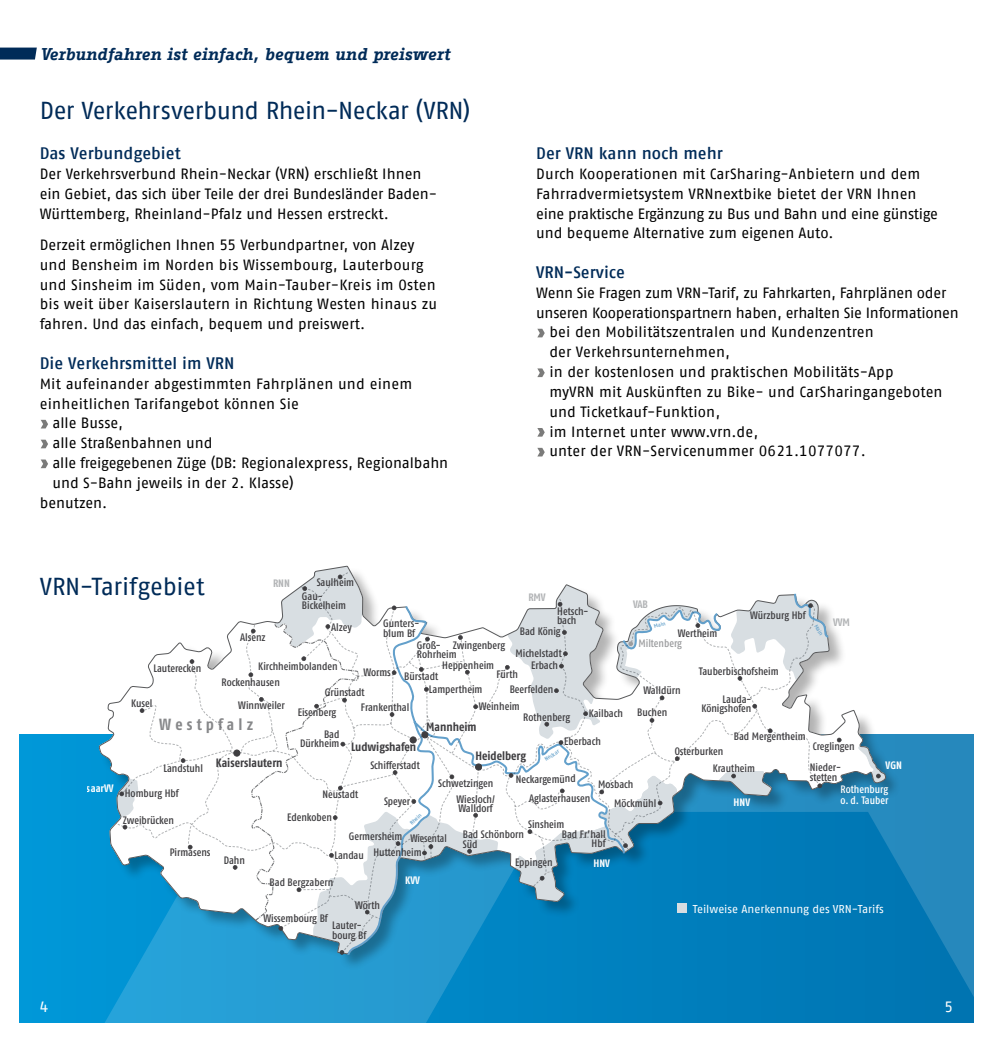
<style>
.page{position:relative;width:993px;height:1042px;background:#fff}
.page>*{position:absolute;margin:0;border:0;box-sizing:border-box;transform-origin:0 0}
.Headline{font:24.5px "Fago No Tf";letter-spacing:-.02em;color:#002b58}
.Subhead{font:500 16.62px "Fago No Tf";color:#002b58}
.Subhead-2{font:italic 700 16.62px "Fago Office Serif";color:#002b58}
.t1{font:700 condensed 16.1px "Fago OT";letter-spacing:.255em;color:#87888a}
.copy{font:14.88px/19.8px "Fago No Tf";color:#000}
.copy-2{font:14.88px/19.8px "Fago No Tf";letter-spacing:-.02em;color:#000}
.copy-3{font:14.88px "Fago No Tf";color:#fff}
.t2{font:700 condensed 12.08px "Fago OT";color:#3e3d40}
.Ausfüllfelder{font:11.38px "Fago No Tf";letter-spacing:-.005em;color:#fff}
.t3{font:500 condensed 10.85px/9.5px "Fago OT";color:#3e3d40}
.t4{font:500 condensed 10.85px/10.8px "Fago OT";letter-spacing:-.005em;color:#fff}
.t5{font:500 condensed 10.85px/13.5px "Fago OT";color:#3e3d40;scale:.92 1}
.t6{font:700 condensed 10.85px "Fago OT";color:#fff}
.t7{font:700 condensed 10.85px "Fago OT";letter-spacing:-.005em;color:#b1b3b5}
.t8{font:500 condensed 10.85px "Fago OT";color:#9c9d9f}
.t9{font:500 5.42px "Fago No Tf";color:#62a0ca}
</style>
<div class="page">
<div style="left:20px;top:734px;width:952px;height:288px;background:#0097d7"></div>
<svg style="left:105px;top:734px;width:867px;height:288px"></svg>
<svg style="left:537px;top:329px;width:7px;height:8px"></svg>
<svg style="left:537px;top:368px;width:7px;height:9px"></svg>
<svg style="left:537px;top:428px;width:7px;height:9px"></svg>
<svg style="left:537px;top:448px;width:7px;height:8px"></svg>
<div style="left:100px;top:566px;width:800px;height:405px;background:#000;opacity:.3"></div>
<svg style="left:98px;top:565px;width:789px;height:390px"></svg>
<svg style="left:346px;top:592px;width:484px;height:365px"></svg>
<svg style="left:616px;top:605px;width:84px;height:73px"></svg>
<svg style="left:730px;top:595px;width:98px;height:86px"></svg>
<svg style="left:752px;top:704px;width:4px;height:4px"></svg>
<svg style="left:674px;top:756px;width:5px;height:5px"></svg>
<svg style="left:649px;top:718px;width:5px;height:5px"></svg>
<svg style="left:659px;top:695px;width:5px;height:5px"></svg>
<svg style="left:767px;top:728px;width:5px;height:5px"></svg>
<svg style="left:836px;top:738px;width:5px;height:4px"></svg>
<svg style="left:817px;top:783px;width:4px;height:5px"></svg>
<svg style="left:508px;top:771px;width:263px;height:130px"></svg>
<svg style="left:505px;top:585px;width:97px;height:160px"></svg>
<svg style="left:99px;top:566px;width:399px;height:388px"></svg>
<svg style="left:41px;top:420px;width:7px;height:8px"></svg>
<svg style="left:41px;top:440px;width:7px;height:8px"></svg>
<svg style="left:41px;top:459px;width:7px;height:9px"></svg>
<svg style="left:0;top:48px;width:37px;height:12px"></svg>
<p class="Subhead-2" style="left:40px;top:44px;width:412px">Verbundfahren ist einfach, bequem und preiswert</p>
<p class="Headline" style="left:40px;top:97px;width:432px">Der Verkehrsverbund Rhein-Neckar (VRN)</p>
<p class="Subhead" style="left:40px;top:144px;width:142px">Das Verbundgebiet</p>
<p class="copy" style="left:40px;top:164px;width:398px">Der Verkehrsverbund Rhein-Neckar (VRN) erschließt Ihnen ein Gebiet, das sich über Teile der drei Bundesländer Baden-<br>Württemberg, Rheinland-Pfalz und Hessen erstreckt.</p>
<p class="copy" style="left:40px;top:235px;width:399px">Derzeit ermöglichen Ihnen 55 Verbundpartner, von Alzey und Bensheim im Norden bis Wissembourg, Lauterbourg und Sinsheim im Süden, vom Main-Tauber-Kreis im Osten bis weit über Kaiserslautern in Richtung Westen hinaus zu fahren. Und das einfach, bequem und preiswert.</p>
<p class="Subhead" style="left:40px;top:353px;width:196px">Die Verkehrsmittel im VRN</p>
<p class="copy" style="left:40px;top:373px;width:374px">Mit aufeinander abgestimmten Fahrplänen und einem einheitlichen Tarifangebot können Sie</p>
<p class="copy" style="left:52px;top:413px;width:72px">alle Busse,</p>
<p class="copy" style="left:52px;top:433px;width:397px">alle Straßenbahnen und<br>alle freigegebenen Züge (DB: Regionalexpress, Regionalbahn und S-Bahn jeweils in der 2. Klasse)</p>
<p class="copy" style="left:40px;top:493px;width:69px">benutzen.</p>
<p class="Subhead" style="left:536px;top:144px;width:188px">Der VRN kann noch mehr</p>
<p class="copy" style="left:536px;top:164px;width:403px">Durch Kooperationen mit CarSharing-Anbietern und dem Fahrradvermietsystem VRNnextbike bietet der VRN Ihnen eine praktische Ergänzung zu Bus und Bahn und eine günstige und bequeme Alternative zum eigenen Auto.</p>
<p class="Subhead" style="left:536px;top:262px;width:90px">VRN-Service</p>
<p class="copy-2" style="left:536px;top:282px;width:424px">Wenn Sie Fragen zum VRN-Tarif, zu Fahrkarten, Fahrplänen oder unseren Kooperationspartnern haben, erhalten Sie Informationen</p>
<p class="copy" style="left:549px;top:322px;width:326px">bei den Mobilitätszentralen und Kundenzentren der Verkehrsunternehmen,</p>
<p class="copy" style="left:549px;top:362px;width:394px">in der kostenlosen und praktischen Mobilitäts-App<br>myVRN mit Auskünften zu Bike- und CarSharingangeboten und Ticketkauf-Funktion,</p>
<p class="copy" style="left:549px;top:421px;width:210px">im Internet unter www.vrn.de,</p>
<p class="copy" style="left:549px;top:441px;width:318px">unter der VRN-Servicenummer 0621.1077077.</p>
<p class="Headline" style="left:40px;top:573px;width:166px">VRN-Tarifgebiet</p>
<p class="t7" style="left:273px;top:576px;width:18px">RNN</p>
<p class="t3" style="left:240px;top:633px;width:27px">Alsenz</p>
<p class="t3" style="left:302px;top:576px;width:54px;line-height:13.3px;text-indent:15px">Saulheim<br>Gau-</p>
<p class="t3" style="left:302px;top:600px;width:45px">Bickelheim</p>
<p class="t3" style="left:331px;top:622px;width:22px">Alzey</p>
<p class="t3" style="left:383px;top:619px;width:37px">Gunters&shy;blum Bf</p>
<p class="t3" style="left:417px;top:640px;width:90px">Groß- Zwingenberg<br>Rohrheim</p>
<p class="t7" style="left:528px;top:591px;width:19px">RMV</p>
<p class="t7" style="left:632px;top:597px;width:16px">VAB</p>
<p class="t3" style="left:557px;top:606px;width:33px">Hetsch&shy;bach</p>
<p class="t3" style="left:750px;top:611px;width:58px">Würzburg Hbf</p>
<p class="t9" style="left:653px;top:623px;width:13px;rotate:-16deg">Main</p>
<p class="t9" style="left:818px;top:623px;width:13px;rotate:59deg">Main</p>
<p class="t3" style="left:519px;top:626px;width:42px">Bad König</p>
<p class="t3" style="left:677px;top:629px;width:41px">Wertheim</p>
<p class="t8" style="left:638px;top:637px;width:45px">Miltenberg</p>
<p class="t3" style="left:515px;top:648px;width:48px">Michelstadt</p>
<p class="t7" style="left:832px;top:615px;width:18px">VVM</p>
<p class="t6" style="left:87px;top:781px;width:28px">saarVV</p>
<p class="t3" style="left:442px;top:660px;width:53px">Heppenheim</p>
<p class="t3" style="left:429px;top:669px;width:55px;line-height:13.3px;text-indent:-25px">Bürstadt<br>Lampertheim</p>
<p class="t3" style="left:478px;top:702px;width:43px">Weinheim</p>
<p class="t3" style="left:531px;top:661px;width:28px">Erbach</p>
<p class="t3" style="left:509px;top:685px;width:45px">Beerfelden</p>
<p class="t3" style="left:523px;top:712px;width:48px">Rothenberg</p>
<p class="t3" style="left:258px;top:661px;width:81px">Kirchheimbolanden</p>
<p class="t3" style="left:153px;top:663px;width:49px">Lauterecken</p>
<p class="t3" style="left:698px;top:666px;width:81px">Tauberbischofsheim</p>
<p class="t3" style="left:701px;top:694px;width:52px;text-align:right">Lauda-<br>Königshofen</p>
<p class="t3" style="left:363px;top:667px;width:29px">Worms</p>
<p class="t3" style="left:496px;top:669px;width:23px">Fürth</p>
<p class="t3" style="left:221px;top:678px;width:60px">Rockenhausen</p>
<p class="t3" style="left:643px;top:686px;width:39px">Walldürn</p>
<p class="t3" style="left:297px;top:682px;width:68px;line-height:20.1px;text-indent:27px">Grünstadt<br>Eisenberg</p>
<p class="t3" style="left:131px;top:698px;width:23px">Kusel</p>
<p class="t3" style="left:238px;top:700px;width:48px">Winnweiler</p>
<p class="t3" style="left:361px;top:702px;width:50px">Frankenthal</p>
<p class="t3" style="left:588px;top:708px;width:36px">Kailbach</p>
<p class="t3" style="left:637px;top:708px;width:32px">Buchen</p>
<p class="t1" style="left:159px;top:714px;width:95px">Westpfalz</p>
<p class="t2" style="left:426px;top:719px;width:52px">Mannheim</p>
<p class="t3" style="left:300px;top:729px;width:41px;text-align:right">Bad<br>Dürkheim</p>
<p class="t3" style="left:733px;top:732px;width:73px">Bad Mergentheim</p>
<p class="t3" style="left:564px;top:737px;width:38px">Eberbach</p>
<p class="t3" style="left:515px;top:774px;width:62px;rotate:-1deg">Neckargemünd</p>
<p class="t2" style="left:351px;top:739px;width:67px">Ludwigshafen</p>
<p class="t3" style="left:809px;top:736px;width:46px;line-height:21px">Creglingen<br>Nieder-</p>
<p class="t3" style="left:809px;top:772px;width:29px">stetten</p>
<p class="t3" style="left:674px;top:746px;width:50px">Osterburken</p>
<p class="t9" style="left:543px;top:757px;width:18px;rotate:-32deg">Neckar</p>
<p class="t2" style="left:475px;top:748px;width:52px">Heidelberg</p>
<p class="t2" style="left:216px;top:755px;width:68px">Kaiserslautern</p>
<p class="t3" style="left:370px;top:760px;width:51px">Schifferstadt</p>
<p class="t6" style="left:885px;top:759px;width:18px">VGN</p>
<p class="t3" style="left:163px;top:763px;width:41px">Landstuhl</p>
<p class="t3" style="left:712px;top:764px;width:44px">Krautheim</p>
<p class="t3" style="left:438px;top:779px;width:57px">Schwetzingen</p>
<p class="t3" style="left:598px;top:779px;width:37px">Mosbach</p>
<p class="t4" style="left:840px;top:784px;width:49px">Rothenburg o. d. Tauber</p>
<p class="t3" style="left:125px;top:789px;width:56px">Homburg Hbf</p>
<p class="t3" style="left:322px;top:789px;width:37px">Neustadt</p>
<p class="t3" style="left:529px;top:793px;width:63px">Aglasterhausen</p>
<p class="t3" style="left:456px;top:794px;width:40px">Wiesloch/<br>Walldorf</p>
<p class="t3" style="left:384px;top:796px;width:28px">Speyer</p>
<p class="t3" style="left:334px;top:827px;width:69px;line-height:18.9px;text-indent:14px">Germersheim<br>Landau</p>
<p class="t3" style="left:614px;top:798px;width:44px">Möckmühl</p>
<p class="t6" style="left:733px;top:796px;width:18px">HNV</p>
<p class="t3" style="left:287px;top:812px;width:46px">Edenkoben</p>
<p class="t9" style="left:408px;top:821px;width:16px;rotate:-45deg">Rhein</p>
<p class="t3" style="left:123px;top:815px;width:53px">Zweibrücken</p>
<p class="t3" style="left:528px;top:820px;width:38px">Sinsheim</p>
<p class="t3" style="left:561px;top:829px;width:46px;text-align:right">Bad Fr’hall<br>Hbf</p>
<p class="t3" style="left:463px;top:829px;width:62px">Bad Schönborn<br>Süd</p>
<p class="t5" style="left:373px;top:832px;width:81px;text-indent:37px">Wiesental<br>Huttenheim</p>
<p class="t3" style="left:170px;top:848px;width:42px">Pirmasens</p>
<p class="t3" style="left:224px;top:855px;width:23px">Dahn</p>
<p class="t3" style="left:515px;top:857px;width:39px">Eppingen</p>
<p class="t6" style="left:593px;top:857px;width:18px">HNV</p>
<p class="t3" style="left:269px;top:877px;width:65px">Bad Bergzabern</p>
<p class="t3" style="left:355px;top:900px;width:26px">Wörth</p>
<p class="t3" style="left:263px;top:913px;width:67px">Wissembourg Bf</p>
<p class="t3" style="left:332px;top:921px;width:36px">Lauter&shy;bourg Bf</p>
<p class="t6" style="left:405px;top:874px;width:16px">KVV</p>
<p class="Ausfüllfelder" style="left:692px;top:902px;width:192px">Teilweise Anerkennung des VRN-Tarifs</p>
<p class="copy-3" style="left:40px;top:998px;width:10px">4</p>
<p class="copy-3" style="left:944px;top:998px;width:10px">5</p>
</div>
